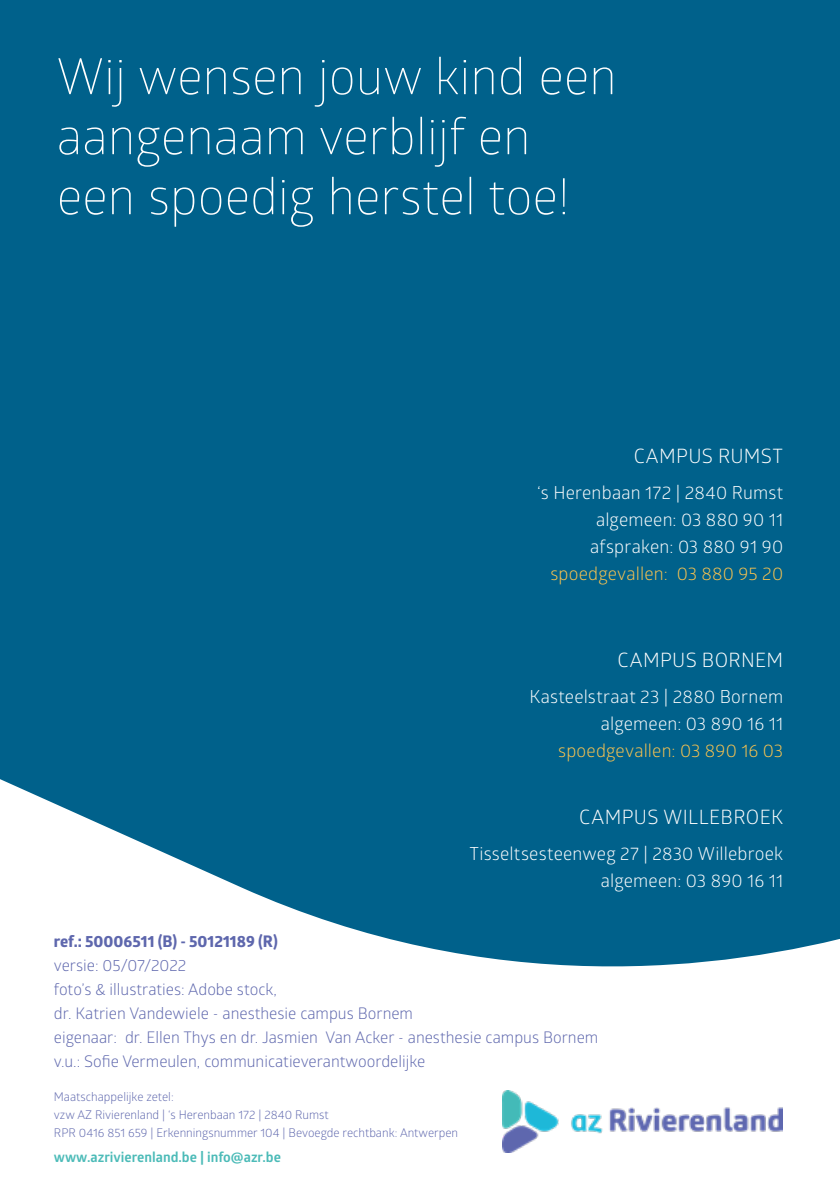
<style>
.page{position:relative;width:840px;height:1191px;background:#fff}
.page>*{position:absolute;margin:0;border:0;box-sizing:border-box;transform-origin:0 0}
.t1{font:300 50px/60px "Glober";color:#fff}
.t2{font:19.8px "Glober";letter-spacing:.015em;color:#fff}
.t3{font:18px/27px "Glober";letter-spacing:.01em;color:#fff;text-align:right}
.t4{font:18px "Glober";letter-spacing:.01em;color:#fcc44f}
.t5{font:16px/24px "Glober";color:#5e67ad}
.t6{font:700 16px "Globerx";color:#5e67ad}
.t7{font:700 14px "Glober";color:#4cbbb8}
.t8{font:12px/18px "Glober";color:#5e67ad}
</style>
<div class="page">
<div style="left:0;top:0;width:839px;height:1188px;background:#00618b"></div>
<svg style="left:0;top:779px;width:839px;height:409px;fill:#fff"></svg>
<img style="left:502px;top:1090px;width:280px;height:62px">
<h1 class="t1" style="left:57px;top:44px;width:561px">Wij wensen jouw kind een aangenaam verblijf en een spoedig herstel toe!</h1>
<p class="t2" style="left:633px;top:442px;width:151px">CAMPUS RUMST</p>
<p class="t3" style="left:537px;top:478px;width:247px">‘s Herenbaan 172 | 2840 Rumst algemeen: 03 880 90 11 afspraken: 03 880 91 90</p>
<p class="t4" style="left:550px;top:561px;width:234px">spoedgevallen: 03 880 95 20</p>
<p class="t2" style="left:617px;top:646px;width:167px">CAMPUS BORNEM</p>
<p class="t3" style="left:529px;top:682px;width:255px">Kasteelstraat 23 | 2880 Bornem algemeen: 03 890 16 11</p>
<p class="t4" style="left:558px;top:738px;width:226px">spoedgevallen: 03 890 16 03</p>
<p class="t2" style="left:579px;top:803px;width:205px">CAMPUS WILLEBROEK</p>
<p class="t3" style="left:469px;top:839px;width:315px">Tisseltsesteenweg 27 | 2830 Willebroek algemeen: 03 890 16 11</p>
<p class="t6" style="left:54px;top:930px;width:225px">ref.: 50006511 (B) - 50121189 (R)</p>
<p class="t5" style="left:54px;top:953px;width:545px">versie: 05/07/2022<br>foto’s &amp; illustraties: Adobe stock,<br>dr. Katrien Vandewiele - anesthesie campus Bornem<br>eigenaar: dr. Ellen Thys en dr. Jasmien Van Acker - anesthesie campus Bornem v.u.: Sofie Vermeulen, communicatieverantwoordelijke</p>
<p class="t8" style="left:54px;top:1087px;width:405px">Maatschappelijke zetel:<br>vzw AZ Rivierenland | ‘s Herenbaan 172 | 2840 Rumst<br>RPR 0416 851 659 | Erkenningsnummer 104 | Bevoegde rechtbank: Antwerpen</p>
<p class="t7" style="left:54px;top:1146px;width:228px">www.azrivierenland.be | info@azr.be</p>
</div>
